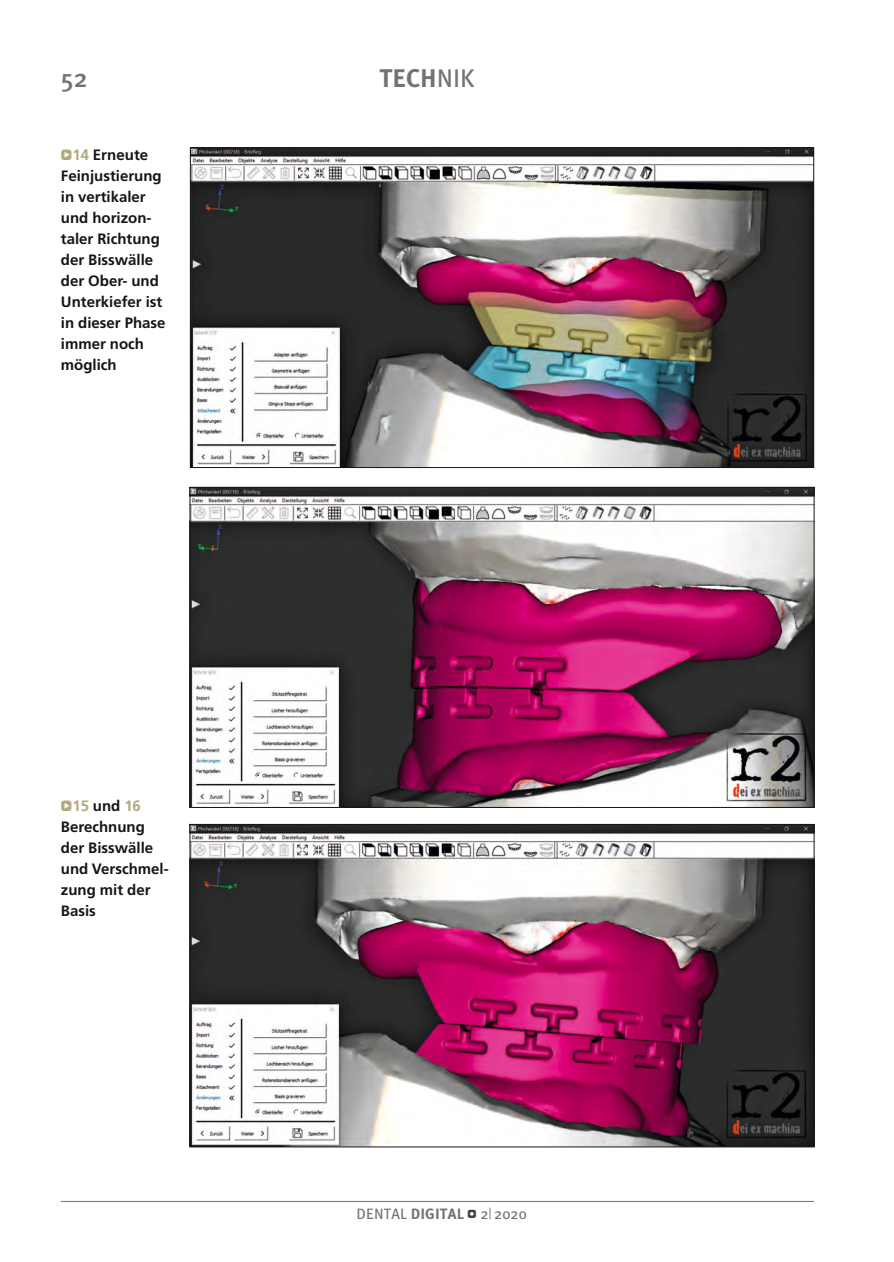
<style>
.page{position:relative;width:894px;height:1262px;background:#fff}
.page>*{position:absolute;margin:0;border:0;box-sizing:border-box;transform-origin:0 0}
.t1{font:700 25.5px "Meta Plus";color:#727372}
.t2{font:500 25.5px "Meta Plus";color:#727372}
._03_Bildunterschrift{font:700 15px/21px "Frutiger";color:#151616}
.t3{font:15px "Meta Plus";letter-spacing:.01em;color:#727372}
.s1{font-weight:400}
.s2{font-family:"Click Bits Icon Pods";font-weight:400;color:#b3a77e}
.s3{color:#b3a77e}
.s4{font-weight:700}
.s5{font-family:"Click Bits Icon Pods";font-size:12px;color:#414140}
.s6{color:#939393}
</style>
<div class="page">
<hr style="left:61px;top:1201px;width:752px;height:1px;background:#727372">
<img style="left:192px;top:149px;width:619px;height:317px">
<img style="left:191px;top:489px;width:621px;height:317px">
<img style="left:191px;top:826px;width:621px;height:319px">
<h1 class="t2" style="left:61px;top:64px;width:28px">52</h1>
<h1 class="t1" style="left:379px;top:64px;width:97px">TECH<span class="s1">NIK</span></h1>
<p class="_03_Bildunterschrift" style="left:61px;top:144px;width:106px"><span class="s2">Q</span><span class="s3">14</span> Erneute<br>Feinjustierung in vertikaler und horizon&shy;taler Richtung der Bisswälle der Ober- und<br>Unterkiefer ist in dieser Phase immer noch möglich</p>
<p class="_03_Bildunterschrift" style="left:61px;top:795px;width:108px"><span class="s2">Q</span><span class="s3">15</span> und <span class="s3">16<br></span>Berechnung der Bisswälle und Verschmel&shy;zung mit der<br>Basis</p>
<p class="t3" style="left:356px;top:1205px;width:172px">DENTAL <span class="s4">DIGITAL</span> <span class="s5">W</span> 2<span class="s6">|</span> 2020</p>
</div>
